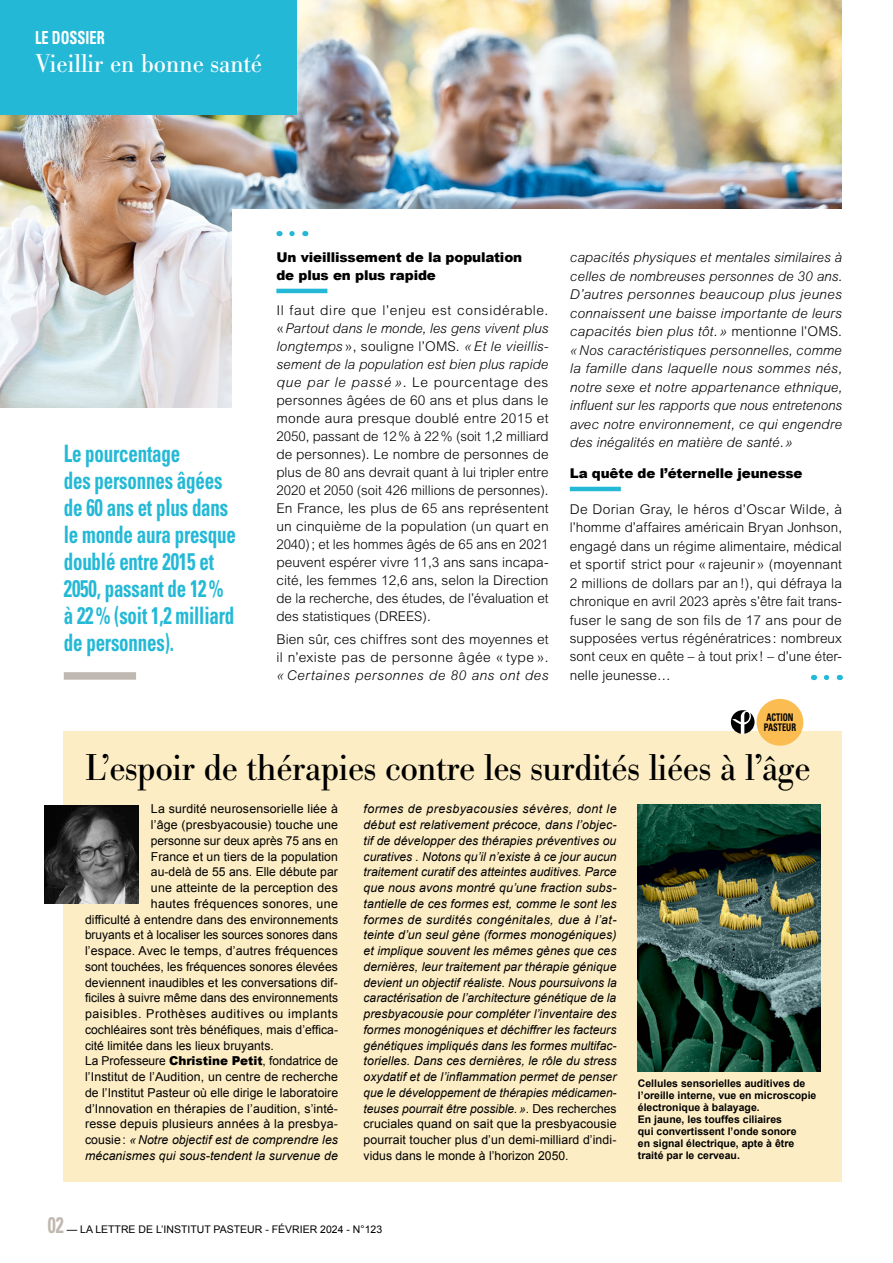
<style>
.page{position:relative;width:893px;height:1263px;background:#fff}
.page>*{position:absolute;margin:0;border:0;box-sizing:border-box;transform-origin:0 0}
.t1{font:36.75px "Bodoni BE";letter-spacing:-.01em;color:#000;scale:.96 1}
.t2{font:25.5px "Bodoni BE";color:#fff;scale:.96 1}
.t3{font:700 condensed 24px/27px "Univers LT Std";letter-spacing:-.01em;color:#23b9d6;scale:.79 1}
.t4{font:700 condensed 18px "Univers LT Std";color:#fff;scale:.8 1}
.t5{font:300 13.5px/18px "Arial MT Std";color:#000;text-align:justify}
.t6{font:italic 300 13.5px/18.5px "Arial MT Std";letter-spacing:.01em;color:#000;text-align:justify}
.t7{font:900 13.5px/18px "Arial";letter-spacing:-.01em;color:#000}
.t8{font:italic 300 13.5px "Arial MT Std";letter-spacing:.03em;color:#000}
.t9{font:italic 12.3px/15.8px "Arial";letter-spacing:.005em;color:#000;text-align:justify}
.t10{font:12.3px "Arial";letter-spacing:.005em;color:#000}
.t11{font:12.3px "Arial";letter-spacing:.04em;color:#000}
.t12{font:12.3px "Arial";letter-spacing:.025em;color:#000}
.t13{font:700 10.5px/12px "Arial";color:#000}
.t14{font:10.5px "Arial";color:#000}
.t15{font:700 condensed 10.5px/10.5px "Univers LT Std";color:#000;scale:.8 1}
.s1{font-style:italic}
.s2{font-style:normal}
.s3{font-weight:900}
.s4{font-family:"Univers LT Std";font-weight:700;font-stretch:condensed;font-size:22.5px;color:#bfb8b0}
</style>
<div class="page">
<img style="left:0;top:0;width:842px;height:407px">
<div style="left:232px;top:209px;width:661px;height:409px;background:#fff"></div>
<hr style="left:570px;top:487px;width:51px;height:4px;background:#23b9d6">
<hr style="left:276px;top:289px;width:51px;height:4px;background:#23b9d6">
<svg style="left:292px;top:231px;width:3px;height:5px"></svg>
<svg style="left:826px;top:675px;width:4px;height:5px"></svg>
<div style="left:64px;top:731px;width:778px;height:451px;background:#fdedc4"></div>
<img style="left:45px;top:806px;width:93px;height:98px">
<div style="left:757px;top:699px;width:46px;height:47px;background:#fbbd51;border-radius:50%"></div>
<svg style="left:731px;top:710px;width:23px;height:24px"></svg>
<img style="left:638px;top:804px;width:183px;height:267px">
<div style="left:64px;top:672px;width:72px;height:8px;background:#bfb8b0"></div>
<div style="left:0;top:0;width:297px;height:115px;background:#23b9d6"></div>
<h3 class="t4" style="left:35px;top:27px;width:89px">LE DOSSIER</h3>
<h2 class="t2" style="left:35px;top:49px;width:238px">Vieillir en bonne santé</h2>
<h3 class="t3" style="left:64px;top:439px;width:219px">Le pourcentage<br>des personnes âgées de 60 ans et plus dans le monde aura presque doublé entre 2015 et<br>2050, passant de 12% à 22% (soit 1,2 milliard de personnes).</h3>
<p class="t7" style="left:276px;top:248px;width:247px">Un vieillissement de la population de plus en plus rapide</p>
<p class="t5" style="left:276px;top:301px;width:274px">Il faut dire que l’enjeu est considérable. «<span class="s1">Partout dans le monde, les gens vivent plus longtemps</span> », souligne l’OMS. <span class="s1">«Et le vieillis&shy;sement de la population est bien plus rapide que par le passé »</span>. Le pourcentage des personnes âgées de 60 ans et plus dans le monde aura presque doublé entre 2015 et 2050, passant de 12% à 22% (soit 1,2 milliard de personnes). Le nombre de personnes de plus de 80 ans devrait quant à lui tripler entre 2020 et 2050 (soit 426 millions de personnes).<br>En France, les plus de 65 ans représentent un cinquième de la population (un quart en 2040); et les hommes âgés de 65 ans en 2021 peuvent espérer vivre 11,3 ans sans incapa&shy;cité, les femmes 12,6 ans, selon la Direction de la recherche, des études, de l’évaluation et des statistiques (DREES).</p>
<p class="t5" style="left:276px;top:630px;width:274px">Bien sûr, ces chiffres sont des moyennes et il n’existe pas de personne âgée « type ».</p>
<p class="t8" style="left:276px;top:667px;width:274px">« Certaines personnes de 80 ans ont des</p>
<p class="t6" style="left:570px;top:248px;width:274px">capacités physiques et mentales similaires à celles de nombreuses personnes de 30 ans.<br>D’autres personnes beaucoup plus jeunes connaissent une baisse importante de leurs capacités bien plus tôt. » <span class="s2">mentionne l’OMS. </span>«Nos caractéristiques personnelles, comme la famille dans laquelle nous sommes nés, notre sexe et notre appartenance ethnique, influent sur les rapports que nous entretenons avec notre environnement, ce qui engendre des inégalités en matière de santé.»</p>
<p class="t7" style="left:570px;top:464px;width:234px">La quête de l’éternelle jeunesse</p>
<p class="t5" style="left:570px;top:500px;width:274px;line-height:18.5px">De Dorian Gray, le héros d’Oscar Wilde, à l’homme d’affaires américain Bryan Jonhson, engagé dans un régime alimentaire, médical et sportif strict pour « rajeunir » (moyennant 2 millions de dollars par an !), qui défraya la chronique en avril 2023 après s’être fait trans&shy;fuser le sang de son fils de 17 ans pour de supposées vertus régénératrices : nombreux sont ceux en quête – à tout prix! – d’une éter&shy;nelle jeunesse…</p>
<p class="t15" style="left:764px;top:712px;width:42px">ACTION<br>PASTEUR</p>
<h1 class="t1" style="left:85px;top:746px;width:757px">L’espoir de thérapies contre les surdités liées à l’âge</h1>
<p class="t10" style="left:151px;top:801px;width:188px">La surdité neurosensorielle liée à</p>
<p class="t10" style="left:151px;top:817px;width:189px">l’âge (presbyacousie) touche une</p>
<p class="t10" style="left:151px;top:832px;width:189px">personne sur deux après 75 ans en</p>
<p class="t10" style="left:151px;top:848px;width:188px">France et un tiers de la population</p>
<p class="t10" style="left:151px;top:864px;width:188px">au-delà de 55 ans. Elle débute par</p>
<p class="t10" style="left:151px;top:880px;width:189px">une atteinte de la perception des</p>
<p class="t12" style="left:151px;top:895px;width:189px">hautes fréquences sonores, une</p>
<p class="t10" style="left:85px;top:911px;width:255px">difficulté à entendre dans des environnements</p>
<p class="t10" style="left:85px;top:927px;width:254px">bruyants et à localiser les sources sonores dans</p>
<p class="t10" style="left:85px;top:943px;width:254px">l’espace. Avec le temps, d’autres fréquences</p>
<p class="t10" style="left:85px;top:958px;width:254px">sont touchées, les fréquences sonores élevées</p>
<p class="t10" style="left:85px;top:974px;width:254px">deviennent inaudibles et les conversations dif-</p>
<p class="t10" style="left:85px;top:990px;width:255px">ficiles à suivre même dans des environnements</p>
<p class="t11" style="left:85px;top:1006px;width:255px">paisibles. Prothèses auditives ou implants</p>
<p class="t10" style="left:85px;top:1021px;width:254px">cochléaires sont très bénéfiques, mais d’effica-</p>
<p class="t10" style="left:85px;top:1037px;width:190px">cité limitée dans les lieux bruyants.</p>
<p class="t10" style="left:85px;top:1053px;width:254px">La Professeure <span class="s3">Christine Petit</span>, fondatrice de</p>
<p class="t10" style="left:85px;top:1069px;width:254px">l’Institut de l’Audition, un centre de recherche</p>
<p class="t10" style="left:85px;top:1084px;width:255px">de l’Institut Pasteur où elle dirige le laboratoire</p>
<p class="t10" style="left:85px;top:1100px;width:254px">d’Innovation en thérapies de l’audition, s’inté-</p>
<p class="t10" style="left:85px;top:1116px;width:254px">resse depuis plusieurs années à la presbya-</p>
<p class="t9" style="left:85px;top:1132px;width:255px"><span class="s2">cousie:</span> «Notre objectif est de comprendre les</p>
<p class="t9" style="left:85px;top:1148px;width:254px">mécanismes qui sous-tendent la survenue de</p>
<p class="t9" style="left:364px;top:801px;width:255px">formes de presbyacousies sévères, dont le début est relativement précoce, dans l’objec&shy;tif de développer des thérapies préventives ou curatives . Notons qu’il n’existe à ce jour aucun traitement curatif des atteintes auditives. Parce que nous avons montré qu’une fraction subs&shy;tantielle de ces formes est, comme le sont les formes de surdités congénitales, due à l’at&shy;teinte d’un seul gène (formes monogéniques) et implique souvent les mêmes gènes que ces dernières, leur traitement par thérapie génique devient un objectif réaliste. Nous poursuivons la caractérisation de l’architecture génétique de la presbyacousie pour compléter l’inventaire des formes monogéniques et déchiffrer les facteurs génétiques impliqués dans les formes multifac&shy;torielles. Dans ces dernières, le rôle du stress oxydatif et de l’inflammation permet de penser que le développement de thérapies médicamen&shy;teuses pourrait être possible.»<span class="s2">. Des recherches cruciales quand on sait que la presbyacousie pourrait toucher plus d’un demi-milliard d’indi&shy;vidus dans le monde à l’horizon 2050.</span></p>
<p class="t13" style="left:638px;top:1078px;width:180px">Cellules sensorielles auditives de l’oreille interne, vue en microscopie électronique à balayage.<br>En jaune, les touffes ciliaires<br>qui convertissent l’onde sonore<br>en signal électrique, apte à être traité par le cerveau.</p>
<p class="t14" style="left:48px;top:1223px;width:336px"><span class="s4">02</span> — LA LETTRE DE L’INSTITUT PASTEUR - FÉVRIER 2024 - N°123</p>
</div>
